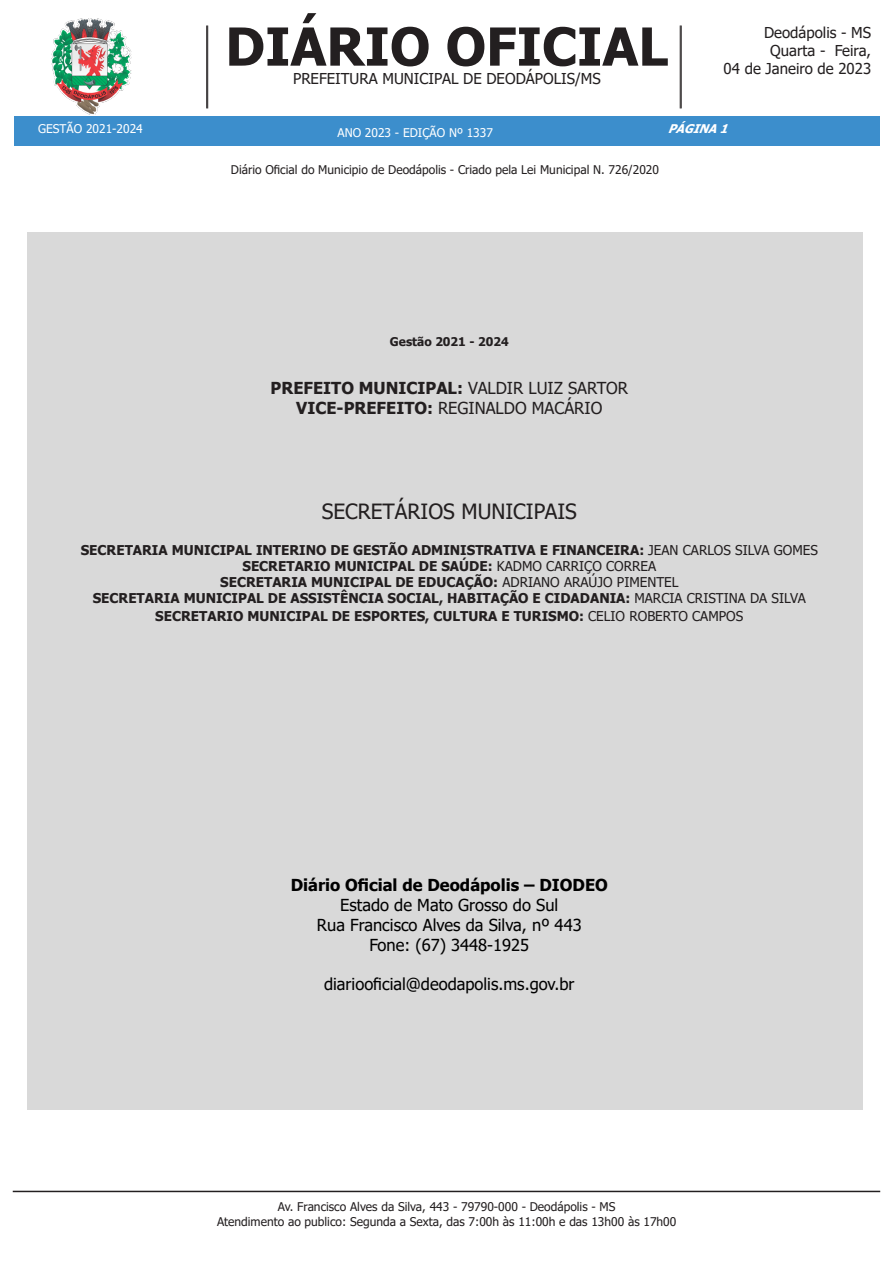
<style>
.page{position:relative;width:893px;height:1263px;background:#fff}
.page>*{position:absolute;margin:0;border:0;box-sizing:border-box;transform-origin:0 0}
.t1{font:700 52.5px "Tahoma";color:#231f20}
.t2{font:21px "Tahoma";color:#231f20}
.t3{font:16.5px/19.8px "Tahoma";color:#000;text-align:center}
.t4{font:700 16.5px/19.8px "Tahoma";color:#231f20;text-align:center}
.t5{font:700 16.5px "Tahoma";color:#000}
.t6{font:15px/18px "Tahoma";color:#231f20;text-align:right}
.t7{font:700 13.5px/16.2px "Tahoma";color:#231f20;text-align:center}
.t8{font:12px/14.4px "Tahoma";color:#231f20;text-align:center}
.t9{font:12px "Tahoma";color:#fff}
.t10{font:700 12px "Tahoma";color:#231f20}
.t11{font:italic 700 12px "Tahoma";color:#fff}
.s1{font-weight:400}
</style>
<div class="page">
<div style="left:28px;top:233px;width:835px;height:877px;background:#d9d9d9"></div>
<hr style="left:207px;top:26px;width:1px;height:82px;background:#231f20">
<hr style="left:206px;top:26px;width:1px;height:82px;background:#231f20">
<hr style="left:681px;top:26px;width:1px;height:82px;background:#231f20">
<hr style="left:680px;top:26px;width:1px;height:82px;background:#231f20">
<div style="left:14px;top:117px;width:865px;height:29px;background:#3c8ecc"></div>
<hr style="left:13px;top:1191px;width:867px;height:1px;background:#231f20">
<img style="left:52px;top:18px;width:80px;height:96px">
<h1 class="t1" style="left:225px;top:10px;width:444px">DIÁRIO OFICIAL</h1>
<p class="t6" style="left:293px;top:70px;width:309px">PREFEITURA MUNICIPAL DE DEODÁPOLIS/MS</p>
<p class="t6" style="left:724px;top:24px;width:149px">Deodápolis - MS<br>Quarta - Feira,<br>04 de Janeiro de 2023</p>
<p class="t9" style="left:38px;top:120px;width:106px">GESTÃO 2021-2024</p>
<p class="t11" style="left:668px;top:120px;width:68px">PÁGINA1</p>
<p class="t9" style="left:338px;top:124px;width:157px">ANO 2023 - EDIÇÃO Nº 1337</p>
<p class="t8" style="left:231px;top:163px;width:430px">Diário Oficial do Municipio de Deodápolis - Criado pela Lei Municipal N. 726/2020</p>
<p class="t10" style="left:390px;top:333px;width:120px">Gestão 2021 - 2024</p>
<p class="t4" style="left:271px;top:379px;width:359px">PREFEITO MUNICIPAL: <span class="s1">VALDIR LUIZ SARTOR<br></span>VICE-PREFEITO: <span class="s1">REGINALDO MACÁRIO</span></p>
<h2 class="t2" style="left:322px;top:497px;width:257px">SECRETÁRIOS MUNICIPAIS</h2>
<p class="t7" style="left:81px;top:542px;width:739px">SECRETARIA MUNICIPAL INTERINO DE GESTÃO ADMINISTRATIVA E FINANCEIRA: <span class="s1">JEAN CARLOS SILVA GOMES </span>SECRETARIO MUNICIPAL DE SAÚDE: <span class="s1">KADMO CARRIÇO CORREA<br></span>SECRETARIA MUNICIPAL DE EDUCAÇÃO: <span class="s1">ADRIANO ARAÚJO PIMENTEL<br></span>SECRETARIA MUNICIPAL DE ASSISTÊNCIA SOCIAL, HABITAÇÃO E CIDADANIA: <span class="s1">MARCIA CRISTINA DA SILVA</span></p>
<p class="t7" style="left:155px;top:609px;width:589px">SECRETARIO MUNICIPAL DE ESPORTES, CULTURA E TURISMO: <span class="s1">CELIO ROBERTO CAMPOS</span></p>
<p class="t5" style="left:291px;top:874px;width:319px">Diário Oficial de Deodápolis – DIODEO</p>
<p class="t3" style="left:317px;top:896px;width:266px">Estado de Mato Grosso do Sul<br>Rua Francisco Alves da Silva, nº 443<br>Fone: (67) 3448-1925</p>
<p class="t3" style="left:324px;top:975px;width:252px">diariooficial@deodapolis.ms.gov.br</p>
<p class="t8" style="left:217px;top:1200px;width:461px">Av. Francisco Alves da Silva, 443 - 79790-000 - Deodápolis - MS<br>Atendimento ao publico: Segunda a Sexta, das 7:00h às 11:00h e das 13h00 às 17h00</p>
</div>
